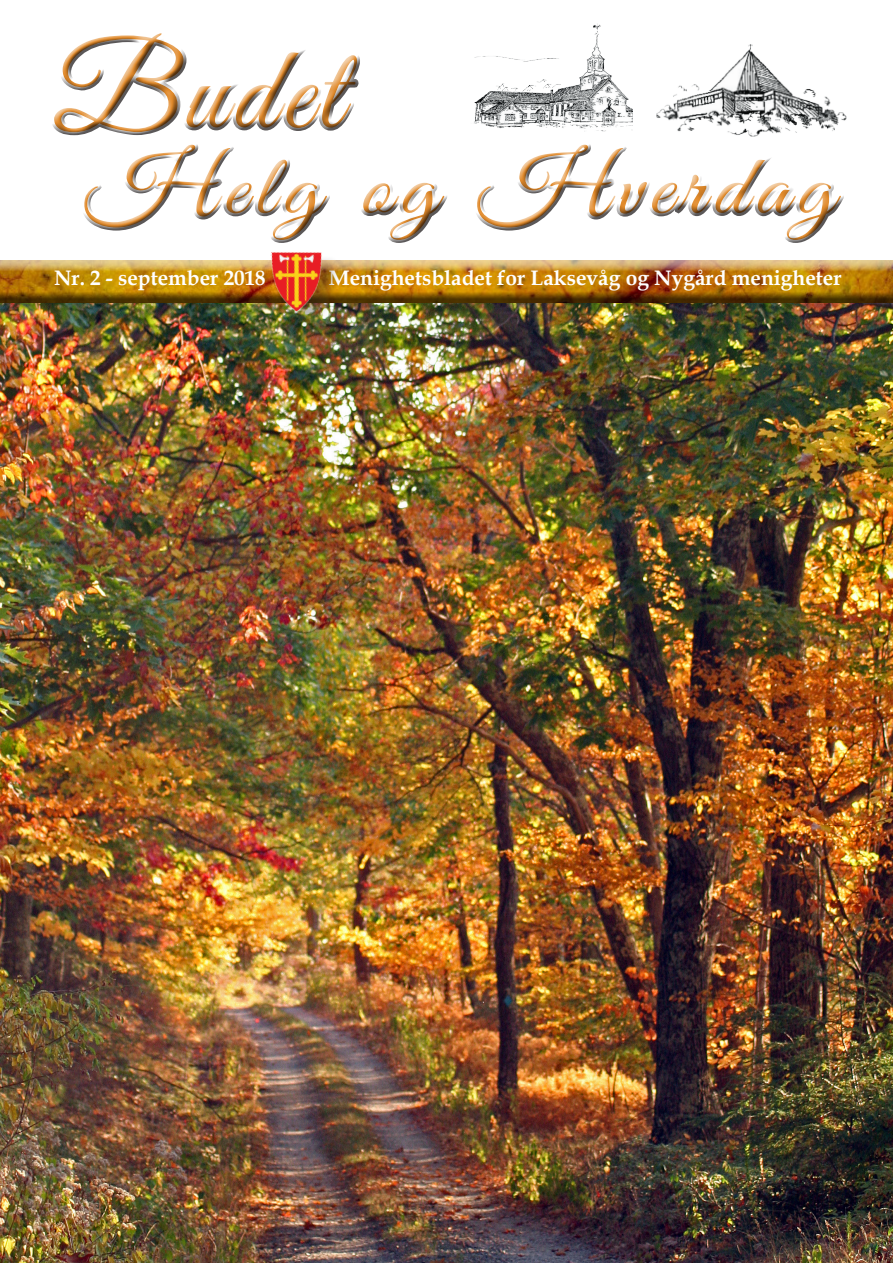
<style>
.page{position:relative;width:893px;height:1263px;background:#fff}
.page>*{position:absolute;margin:0;border:0;box-sizing:border-box;transform-origin:0 0}
.t1{font:120px "Great Vibes";letter-spacing:.05em;color:#e18a2b}
.t2{font:85.05px "Great Vibes";letter-spacing:.085em;color:#e18a2b;scale:1.11 1}
.t3{font:700 21px "Book Antiqua";color:#fff}
</style>
<div class="page">
<img style="left:0;top:304px;width:893px;height:959px">
<div style="left:0;top:261px;width:893px;height:43px;background:#231f20;opacity:.75"></div>
<div style="left:44px;top:25px;width:811px;height:229px;background:#231f20;opacity:.75"></div>
<div style="left:274px;top:255px;width:66px;height:75px;background:#231f20;opacity:.31"></div>
<img style="left:250px;top:221px;width:83px;height:120px">
<h1 class="t1" style="left:53px;top:25px;width:291px">Budet</h1>
<h2 class="t2" style="left:85px;top:141px;width:676px">Helg og Hverdag</h2>
<p class="t3" style="left:54px;top:264px;width:213px">Nr. 2 - september 2018</p>
<p class="t3" style="left:329px;top:264px;width:514px">Menighetsbladet for Laksevåg og Nygård menigheter</p>
</div>
